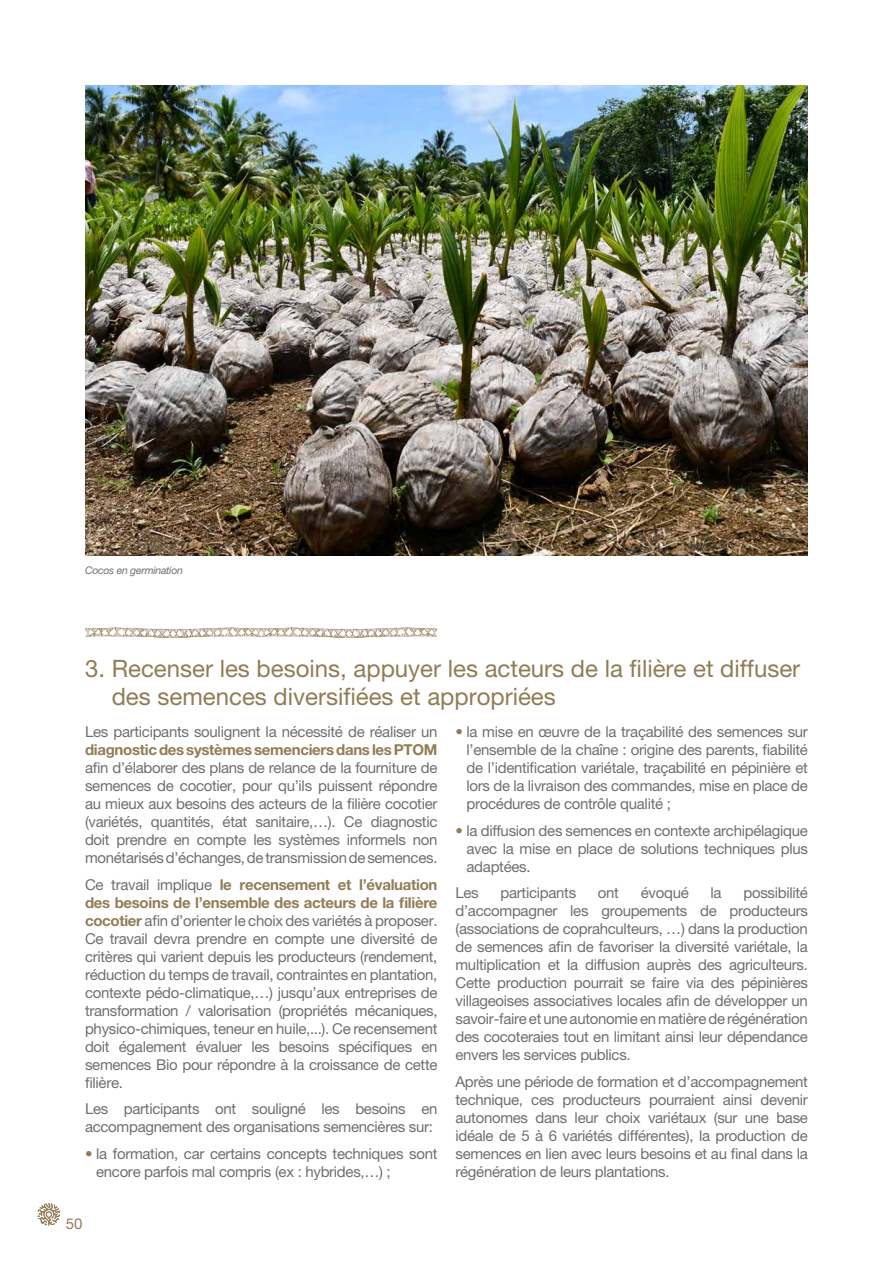
<style>
.page{position:relative;width:893px;height:1263px;background:#fff}
.page>*{position:absolute;margin:0;border:0;box-sizing:border-box;transform-origin:0 0}
.t1{font:24px/28.8px "Helvetica Neue LT Pro";color:#917c55}
.t2{font:15px/18px "Helvetica Neue LT Pro";letter-spacing:-.02em;color:#706f6f;text-align:justify}
.t3{font:700 15px "Helvetica Neue LT Pro";letter-spacing:-.02em;color:#917c55}
.t4{font:15px "Helvetica Neue LT Pro";color:#917c55}
.t5{font:italic 10.5px "Helvetica Neue LT Pro";letter-spacing:-.025em;color:#706f6f}
.s1{font-weight:700;color:#917c55}
.s2{color:#917c55}
</style>
<div class="page">
<svg style="left:38px;top:1203px;width:22px;height:22px"></svg>
<img style="left:85px;top:85px;width:723px;height:471px">
<svg style="left:85px;top:627px;width:352px;height:11px"></svg>
<p class="t5" style="left:85px;top:564px;width:99px">Cocos en germination</p>
<h1 class="t1" style="left:112px;top:653px;width:690px;text-indent:-27px">3. Recenser les besoins, appuyer les acteurs de la filière et diffuser des semences diversifiées et appropriées</h1>
<p class="t2" style="left:85px;top:723px;width:354px">Les participants soulignent la nécessité de réaliser un</p>
<p class="t3" style="left:85px;top:741px;width:354px">diagnostic des systèmes semenciers dans les PTOM</p>
<p class="t2" style="left:85px;top:759px;width:354px">afin d’élaborer des plans de relance de la fourniture de semences de cocotier, pour qu’ils puissent répondre au mieux aux besoins des acteurs de la filière cocotier (variétés, quantités, état sanitaire,…). Ce diagnostic doit prendre en compte les systèmes informels non monétarisés d’échanges, de transmission de semences.</p>
<p class="t2" style="left:85px;top:875px;width:354px">Ce travail implique <span class="s1">le recensement et l’évaluation des besoins de l’ensemble des acteurs de la filière cocotier</span> afin d’orienter le choix des variétés à proposer.<br>Ce travail devra prendre en compte une diversité de critères qui varient depuis les producteurs (rendement, réduction du temps de travail, contraintes en plantation, contexte pédo-climatique,…) jusqu’aux entreprises de transformation / valorisation (propriétés mécaniques, physico-chimiques, teneur en huile,...). Ce recensement doit également évaluer les besoins spécifiques en semences Bio pour répondre à la croissance de cette filière.</p>
<p class="t2" style="left:85px;top:1100px;width:354px">Les participants ont souligné les besoins en accompagnement des organisations semencières sur:</p>
<p class="t2" style="left:96px;top:1144px;width:343px;text-indent:-11px"><span class="s2">•</span> la formation, car certains concepts techniques sont encore parfois mal compris (ex : hybrides,…) ;</p>
<p class="t2" style="left:467px;top:723px;width:343px;text-indent:-11px"><span class="s2">•</span> la mise en œuvre de la traçabilité des semences sur l’ensemble de la chaîne : origine des parents, fiabilité de l’identification variétale, traçabilité en pépinière et lors de la livraison des commandes, mise en place de procédures de contrôle qualité ;</p>
<p class="t2" style="left:467px;top:821px;width:343px;text-indent:-11px"><span class="s2">•</span> la diffusion des semences en contexte archipélagique avec la mise en place de solutions techniques plus adaptées.</p>
<p class="t2" style="left:455px;top:884px;width:25px">Les</p>
<p class="t2" style="left:501px;top:884px;width:77px">participants</p>
<p class="t2" style="left:598px;top:884px;width:23px">ont</p>
<p class="t2" style="left:641px;top:884px;width:49px">évoqué</p>
<p class="t2" style="left:710px;top:884px;width:13px">la</p>
<p class="t2" style="left:455px;top:884px;width:354px;text-indent:288px">possibilité d’accompagner les groupements de producteurs (associations de coprahculteurs, …) dans la production de semences afin de favoriser la diversité variétale, la multiplication et la diffusion auprès des agriculteurs.<br>Cette production pourrait se faire via des pépinières villageoises associatives locales afin de développer un savoir-faire et une autonomie en matière de régénération des cocoteraies tout en limitant ainsi leur dépendance envers les services publics.</p>
<p class="t2" style="left:455px;top:1072px;width:354px">Après une période de formation et d’accompagnement technique, ces producteurs pourraient ainsi devenir autonomes dans leur choix variétaux (sur une base idéale de 5 à 6 variétés différentes), la production de semences en lien avec leurs besoins et au final dans la régénération de leurs plantations.</p>
<p class="t4" style="left:66px;top:1214px;width:18px">50</p>
</div>
